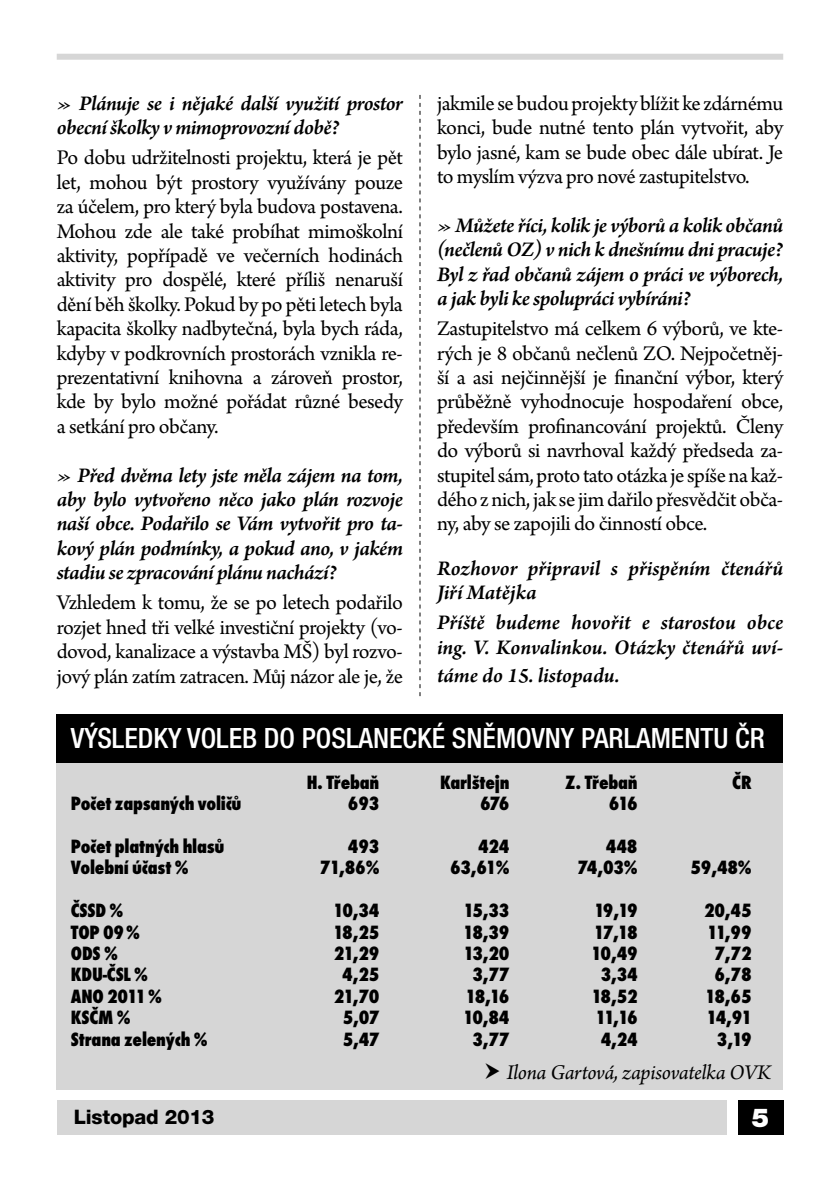
<style>
.page{position:relative;width:840px;height:1191px;background:#fff}
.page>*{position:absolute;margin:0;border:0;box-sizing:border-box;transform-origin:0 0}
.t1{font:500 condensed 28px "Helvetica Neue LT Pro";color:#fff}
.t2{font:900 26px "Helvetica Neue LT Pro";color:#fff}
.t3{font:22px/24.4px "Arno Pro";letter-spacing:-.02em;color:#000;text-align:justify}
.t4{font:italic 600 22px/24.4px "Arno Pro";letter-spacing:-.02em;color:#000}
.t5{font:italic 22px "Arno Pro";letter-spacing:-.015em;color:#000}
.t6{font:20px "Futura DOT Extr Bold Cond";letter-spacing:-.01em;color:#000}
.t7{font:800 20px "Helvetica Neue LT Pro";letter-spacing:-.01em;color:#000}
</style>
<div class="page">
<div style="left:57px;top:1100px;width:669px;height:34px;background:#d6d6d6"></div>
<div style="left:57px;top:54px;width:725px;height:6px;background:#d6d6d6"></div>
<div style="left:57px;top:745px;width:725px;height:345px;background:#d6d6d6"></div>
<div style="left:737px;top:1100px;width:45px;height:34px;background:#000"></div>
<svg style="left:419px;top:95px;width:1px;height:601px"></svg>
<div style="left:57px;top:714px;width:725px;height:49px;background:#000"></div>
<p class="t3" style="left:437px;top:92px;width:347px">jakmile se budou projekty blížit ke zdárnému konci, bude nutné tento plán vytvořit, aby bylo jasné, kam se bude obec dále ubírat. Je to myslím výzva pro nové zastupitelstvo.</p>
<p class="t4" style="left:437px;top:214px;width:347px;text-align:justify">» Můžete říci, kolik je výborů a kolik občanů (nečlenů OZ) v nich k dnešnímu dni pracuje?<br>Byl z řad občanů zájem o práci ve výborech, a jak byli ke spolupráci vybíráni?</p>
<p class="t3" style="left:437px;top:317px;width:347px">Zastupitelstvo má celkem 6 výborů, ve kte&shy;rých je 8 občanů nečlenů ZO. Nejpočetněj&shy;ší a asi nejčinnější je finanční výbor, který průběžně vyhodnocuje hospodaření obce, především profinancování projektů. Členy do výborů si navrhoval každý předseda za&shy;stupitel sám, proto tato otázka je spíše na kaž&shy;dého z nich, jak se jim dařilo přesvědčit obča&shy;ny, aby se zapojili do činností obce.</p>
<p class="t4" style="left:437px;top:557px;width:347px">Rozhovor připravil s přispěním čtenářů<br>Jiří Matějka</p>
<p class="t4" style="left:437px;top:611px;width:347px">Příště budeme hovořit e starostou obce ing. V. Konvalinkou. Otázky čtenářů uví-</p>
<p class="t4" style="left:437px;top:664px;width:184px">táme do 15. listopadu.</p>
<p class="t1" style="left:71px;top:721px;width:695px">VÝSLEDKY VOLEB DO POSLANECKÉ SNĚMOVNY PARLAMENTU ČR</p>
<p class="t6" style="left:306px;top:771px;width:74px">H. Třebaň</p>
<p class="t6" style="left:440px;top:771px;width:71px">Karlštejn</p>
<p class="t6" style="left:565px;top:771px;width:74px">Z. Třebaň</p>
<p class="t6" style="left:732px;top:771px;width:21px">ČR</p>
<p class="t6" style="left:71px;top:792px;width:172px">Počet zapsaných voličů</p>
<p class="t6" style="left:348px;top:792px;width:33px">693</p>
<p class="t6" style="left:480px;top:792px;width:31px">676</p>
<p class="t6" style="left:608px;top:792px;width:30px">616</p>
<p class="t6" style="left:71px;top:835px;width:155px">Počet platných hlasů</p>
<p class="t6" style="left:348px;top:835px;width:33px">493</p>
<p class="t6" style="left:478px;top:835px;width:33px">424</p>
<p class="t6" style="left:605px;top:835px;width:33px">448</p>
<p class="t6" style="left:71px;top:856px;width:119px">Volební účast %</p>
<p class="t6" style="left:320px;top:856px;width:61px">71,86%</p>
<p class="t6" style="left:450px;top:856px;width:61px">63,61%</p>
<p class="t6" style="left:577px;top:856px;width:62px">74,03%</p>
<p class="t6" style="left:690px;top:856px;width:63px">59,48%</p>
<p class="t6" style="left:71px;top:899px;width:54px">ČSSD %</p>
<p class="t6" style="left:332px;top:899px;width:48px">10,34</p>
<p class="t6" style="left:463px;top:899px;width:48px">15,33</p>
<p class="t6" style="left:593px;top:899px;width:46px">19,19</p>
<p class="t6" style="left:703px;top:899px;width:49px">20,45</p>
<p class="t6" style="left:71px;top:920px;width:71px">TOP 09%</p>
<p class="t6" style="left:332px;top:920px;width:48px">18,25</p>
<p class="t6" style="left:462px;top:920px;width:48px">18,39</p>
<p class="t6" style="left:593px;top:920px;width:46px">17,18</p>
<p class="t6" style="left:706px;top:920px;width:46px">11,99</p>
<p class="t6" style="left:71px;top:942px;width:48px">ODS %</p>
<p class="t6" style="left:333px;top:942px;width:47px">21,29</p>
<p class="t6" style="left:462px;top:942px;width:48px">13,20</p>
<p class="t6" style="left:590px;top:942px;width:48px">10,49</p>
<p class="t6" style="left:714px;top:942px;width:39px">7,72</p>
<p class="t6" style="left:71px;top:963px;width:79px">KDU-ČSL %</p>
<p class="t6" style="left:342px;top:963px;width:39px">4,25</p>
<p class="t6" style="left:472px;top:963px;width:39px">3,77</p>
<p class="t6" style="left:600px;top:963px;width:39px">3,34</p>
<p class="t6" style="left:714px;top:963px;width:39px">6,78</p>
<p class="t6" style="left:71px;top:985px;width:92px">ANO 2011%</p>
<p class="t6" style="left:333px;top:985px;width:47px">21,70</p>
<p class="t6" style="left:465px;top:985px;width:46px">18,16</p>
<p class="t6" style="left:590px;top:985px;width:48px">18,52</p>
<p class="t6" style="left:704px;top:985px;width:48px">18,65</p>
<p class="t6" style="left:71px;top:1006px;width:61px">KSČM %</p>
<p class="t6" style="left:342px;top:1006px;width:38px">5,07</p>
<p class="t6" style="left:462px;top:1006px;width:48px">10,84</p>
<p class="t6" style="left:595px;top:1006px;width:44px">11,16</p>
<p class="t6" style="left:706px;top:1006px;width:47px">14,91</p>
<p class="t6" style="left:71px;top:1027px;width:138px">Strana zelených %</p>
<p class="t6" style="left:342px;top:1027px;width:38px">5,47</p>
<p class="t6" style="left:472px;top:1027px;width:39px">3,77</p>
<p class="t6" style="left:600px;top:1027px;width:39px">4,24</p>
<p class="t6" style="left:716px;top:1027px;width:36px">3,19</p>
<p class="t5" style="left:506px;top:1059px;width:265px">Ilona Gartová, zapisovatelka OVK</p>
<p class="t4" style="left:57px;top:92px;width:347px">» Plánuje se i nějaké další využití prostor obecní školky v mimoprovozní době?</p>
<p class="t3" style="left:57px;top:147px;width:347px">Po dobu udržitelnosti projektu, která je pět let, mohou být prostory využívány pouze za účelem, pro který byla budova postavena.<br>Mohou zde ale také probíhat mimoškolní aktivity, popřípadě ve večerních hodinách aktivity pro dospělé, které příliš nenaruší dění běh školky. Pokud by po pěti letech byla kapacita školky nadbytečná, byla bych ráda, kdyby v podkrovních prostorách vznikla re&shy;prezentativní knihovna a zároveň prostor, kde by bylo možné pořádat různé besedy a setkání pro občany.</p>
<p class="t4" style="left:57px;top:464px;width:347px;text-align:justify">» Před dvěma lety jste měla zájem na tom, aby bylo vytvořeno něco jako plán rozvoje naší obce. Podařilo se Vám vytvořit pro ta&shy;kový plán podmínky, a pokud ano, v jakém stadiu se zpracování plánu nachází?</p>
<p class="t3" style="left:57px;top:591px;width:347px">Vzhledem k tomu, že se po letech podařilo rozjet hned tři velké investiční projekty (vo&shy;dovod, kanalizace a výstavba MŠ) byl rozvo&shy;jový plán zatím zatracen. Můj názor ale je, že</p>
<p class="t7" style="left:74px;top:1105px;width:142px">Listopad 2013</p>
<p class="t2" style="left:751px;top:1101px;width:19px">5</p>
</div>
